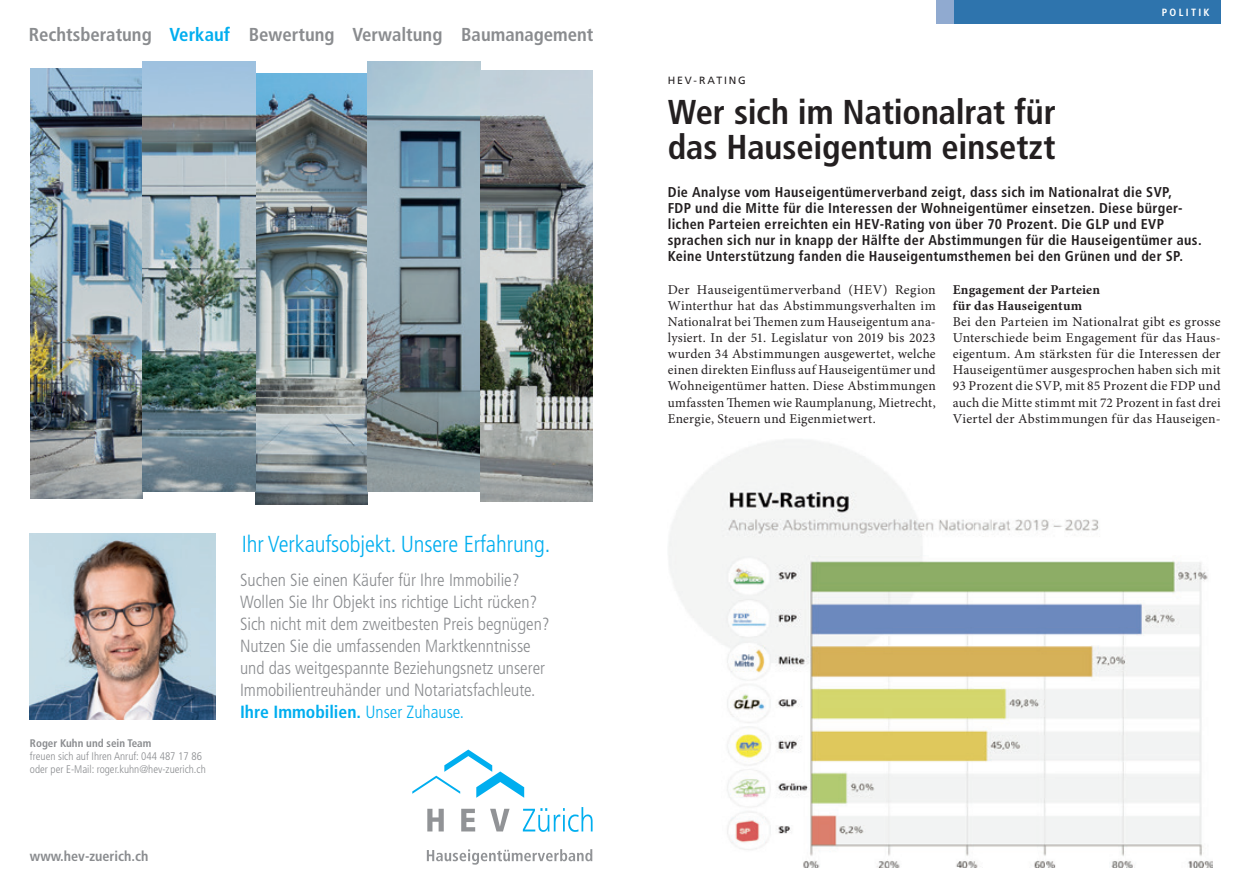
<style>
.page{position:relative;width:1259px;height:893px;background:#fff}
.page>*{position:absolute;margin:0;border:0;box-sizing:border-box;transform-origin:0 0}
.t1{font:700 condensed 34.5px/35.2px "Frutiger LT Std";letter-spacing:-.005em;color:#231f20}
.t2{font:300 condensed 23.1px "Frutiger LT Std";letter-spacing:-.005em;color:#00aeef}
.t3{font:700 condensed 18.75px "Frutiger LT Std";color:#8a8c8f}
.t4{font:300 condensed 17.7px/22px "Frutiger LT Std";color:#8a8c8f}
.t5{font:700 condensed 14.25px/16.2px "Frutiger LT";letter-spacing:.025em;color:#231f20}
.t6{font:700 condensed 14.1px "Frutiger LT Std";color:#8a8c8f}
.t7{font:13.5px/16.2px "Minion Pro";letter-spacing:.015em;color:#231f20;text-align:justify}
.t8{font:300 condensed 10.95px/13.2px "Frutiger LT Std";color:#8a8c8f}
.t9{font:10.5px "Frutiger LT";letter-spacing:.17em;color:#231f20}
.t10{font:700 condensed 10.5px "Frutiger LT";letter-spacing:.22em;color:#fff}
.s1{color:#00aeef}
.s2{font-weight:700}
.s3{font-weight:700;color:#00aeef}
</style>
<div class="page">
<div style="left:953px;top:0;width:267px;height:23px;background:#2e74ad"></div>
<div style="left:936px;top:0;width:17px;height:23px;background:#90aad0"></div>
<img style="left:669px;top:440px;width:543px;height:428px">
<img style="left:255px;top:74px;width:112px;height:430px">
<img style="left:367px;top:62px;width:113px;height:430px">
<img style="left:30px;top:69px;width:112px;height:430px">
<img style="left:480px;top:71px;width:112px;height:430px">
<img style="left:142px;top:62px;width:113px;height:430px">
<svg style="left:427px;top:809px;width:17px;height:22px"></svg>
<svg style="left:461px;top:809px;width:14px;height:22px"></svg>
<svg style="left:490px;top:809px;width:19px;height:22px"></svg>
<svg style="left:523px;top:807px;width:69px;height:25px"></svg>
<svg style="left:412px;top:749px;width:112px;height:49px"></svg>
<svg style="left:427px;top:849px;width:165px;height:16px"></svg>
<img style="left:30px;top:533px;width:186px;height:186px">
<p class="t3" style="left:29px;top:23px;width:566px">Rechtsberatung <span class="s1">Verkauf</span> Bewertung Verwaltung Baumanagement</p>
<p class="t8" style="left:30px;top:737px;width:177px"><span class="s2">Roger Kuhn und sein Team<br></span>freuen sich auf Ihren Anruf: 044 487 17 86 oder per E-Mail: roger.kuhn@hev-zuerich.ch</p>
<p class="t6" style="left:30px;top:848px;width:120px">www.hev-zuerich.ch</p>
<p class="t2" style="left:242px;top:530px;width:310px">Ihr Verkaufsobjekt. Unsere Erfahrung.</p>
<p class="t4" style="left:240px;top:569px;width:311px">Suchen Sie einen Käufer für Ihre Immobilie?<br>Wollen Sie Ihr Objekt ins richtige Licht rücken?<br>Sich nicht mit dem zweitbesten Preis begnügen?<br>Nutzen Sie die umfassenden Marktkenntnisse und das weitgespannte Beziehungsnetz unserer Immobilientreuhänder und Notariatsfachleute.<br><span class="s3">Ihre Immobilien.</span> <span class="s1">Unser Zuhause.</span></p>
<p class="t9" style="left:668px;top:75px;width:79px">HEV-RATING</p>
<p class="t1" style="left:668px;top:94px;width:390px">Wer sich im Nationalrat für das Hauseigentum einsetzt</p>
<p class="t10" style="left:1161px;top:6px;width:49px">POLITIK</p>
<p class="t5" style="left:668px;top:184px;width:535px">Die Analyse vom Hauseigentümerverband zeigt, dass sich im Nationalrat die SVP,<br>FDP und die Mitte für die Interessen der Wohneigentümer einsetzen. Diese bürger&shy;lichen Parteien erreichten ein HEV-Rating von über 70 Prozent. Die GLP und EVP sprachen sich nur in knapp der Hälfte der Abstimmungen für die Hauseigentümer aus.<br>Keine Unterstützung fanden die Hauseigentumsthemen bei den Grünen und der SP.</p>
<p class="t7" style="left:668px;top:282px;width:269px">Der Hauseigentümerverband (HEV) Region Winterthur hat das Abstimmungsverhalten im Nationalrat bei Themen zum Hauseigentum ana&shy;lysiert. In der 51. Legislatur von 2019 bis 2023 wurden 34 Abstimmungen ausgewertet, welche einen direkten Einfluss auf Hauseigentümer und Wohneigentümer hatten. Diese Abstimmungen umfassten Themen wie Raumplanung, Mietrecht, Energie, Steuern und Eigenmietwert.</p>
<p class="t7" style="left:952px;top:282px;width:269px;text-align:left"><span class="s2">Engagement der Parteien<br>für das Hauseigentum<br></span>Bei den Parteien im Nationalrat gibt es grosse Unterschiede beim Engagement für das Haus&shy;eigentum. Am stärksten für die Interessen der Hauseigentümer ausgesprochen haben sich mit 93 Prozent die SVP, mit 85 Prozent die FDP und auch die Mitte stimmt mit 72 Prozent in fast drei Viertel der Abstimmungen für das Hauseigen-</p>
</div>
